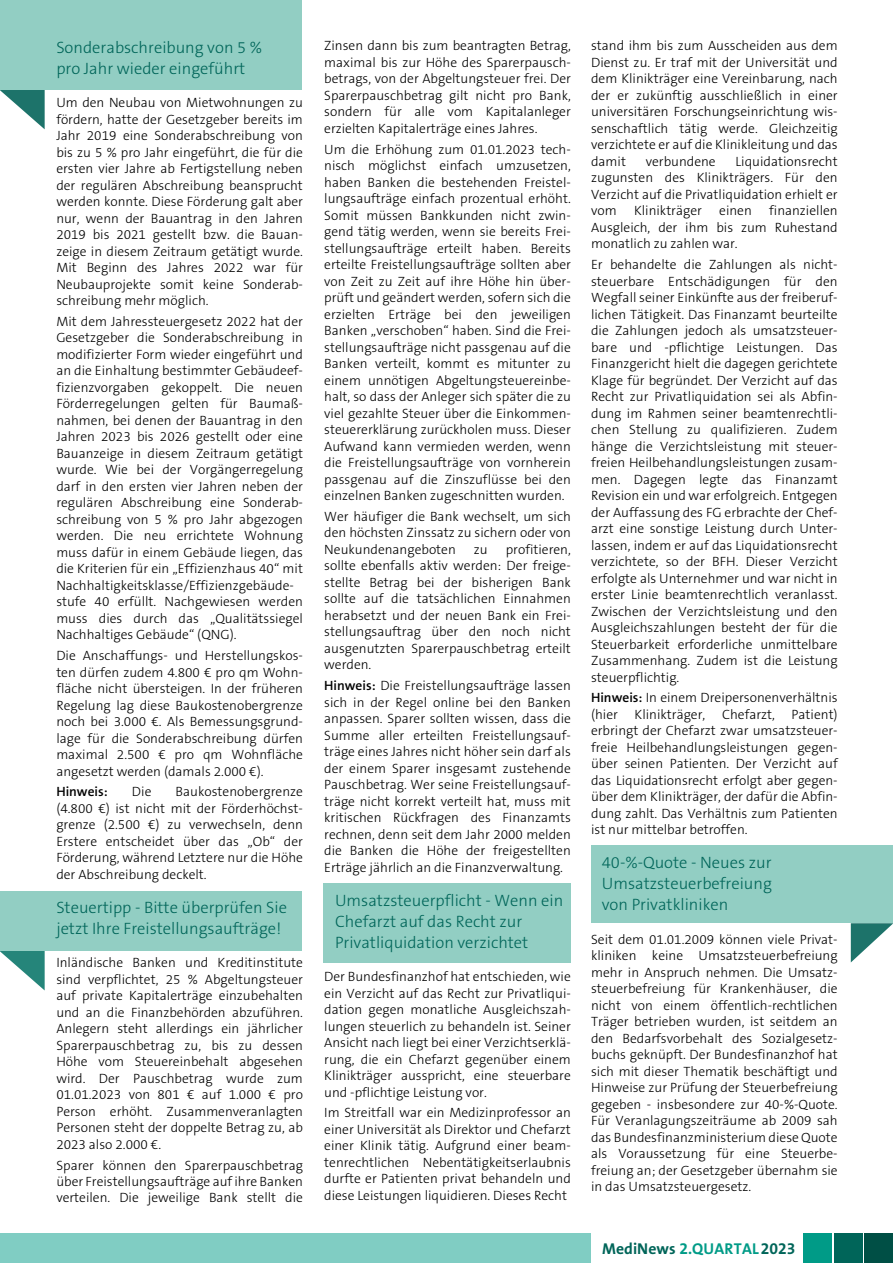
<style>
.page{position:relative;width:893px;height:1263px;background:#fff}
.page>*{position:absolute;margin:0;border:0;box-sizing:border-box;transform-origin:0 0}
.t1{font:300 16.5px/21px "The Sans B W3";color:#006559}
.t2{font:700 15.75px "The Sans B W7";letter-spacing:.005em;color:#006559}
.t3{font:300 13.5px/16.5px "The Sans B W3";color:#000;text-align:justify}
.t4{font:600 13.5px "The Sans B W6";color:#000}
.s1{font-family:"The Sans B W6";font-weight:600}
.s2{color:#009b87}
</style>
<div class="page">
<svg style="left:0;top:951px;width:45px;height:39px"></svg>
<svg style="left:0;top:89px;width:45px;height:40px"></svg>
<div style="left:323px;top:883px;width:248px;height:79px;background:#92cec3"></div>
<svg style="left:851px;top:923px;width:42px;height:39px"></svg>
<div style="left:591px;top:845px;width:302px;height:78px;background:#92cec3"></div>
<div style="left:0;top:891px;width:302px;height:60px;background:#92cec3"></div>
<div style="left:0;top:0;width:302px;height:89px;background:#92cec3"></div>
<div style="left:0;top:1233px;width:591px;height:30px;background:#80cdc3"></div>
<div style="left:834px;top:1233px;width:29px;height:30px;background:#006559"></div>
<div style="left:864px;top:1233px;width:29px;height:30px;background:#004f45"></div>
<div style="left:803px;top:1233px;width:29px;height:30px;background:#009b87"></div>
<p class="t1" style="left:56px;top:37px;width:207px">Sonderabschreibung von 5 % pro Jahr wieder eingeführt</p>
<p class="t3" style="left:56px;top:94px;width:248px">Um den Neubau von Mietwohnungen zu fördern, hatte der Gesetzgeber bereits im Jahr 2019 eine Sonderabschreibung von bis zu 5 % pro Jahr eingeführt, die für die ersten vier Jahre ab Fertigstellung neben der regulären Abschreibung beansprucht werden konnte. Diese Förderung galt aber nur, wenn der Bauantrag in den Jahren 2019 bis 2021 gestellt bzw. die Bauan&shy;zeige in diesem Zeitraum getätigt wurde.<br>Mit Beginn des Jahres 2022 war für Neubauprojekte somit keine Sonderab&shy;schreibung mehr möglich.</p>
<p class="t3" style="left:56px;top:313px;width:248px;text-align:left">Mit dem Jahressteuergesetz 2022 hat der Gesetzgeber die Sonderabschreibung in modifizierter Form wieder eingeführt und an die Einhaltung bestimmter Gebäudeef&shy;fizienzvorgaben gekoppelt. Die neuen Förderregelungen gelten für Baumaß&shy;nahmen, bei denen der Bauantrag in den Jahren 2023 bis 2026 gestellt oder eine Bauanzeige in diesem Zeitraum getätigt wurde. Wie bei der Vorgängerregelung darf in den ersten vier Jahren neben der regulären Abschreibung eine Sonderab&shy;schreibung von 5 % pro Jahr abgezogen werden. Die neu errichtete Wohnung muss dafür in einem Gebäude liegen, das die Kriterien für ein „Effizienzhaus 40“ mit Nachhaltigkeitsklasse/Effizienzgebäude&shy;stufe 40 erfüllt. Nachgewiesen werden muss dies durch das „Qualitätssiegel Nachhaltiges Gebäude“ (QNG).</p>
<p class="t3" style="left:56px;top:647px;width:248px">Die Anschaffungs- und Herstellungskos&shy;ten dürfen zudem 4.800 € pro qm Wohn&shy;fläche nicht übersteigen. In der früheren Regelung lag diese Baukostenobergrenze noch bei 3.000 €. Als Bemessungsgrund&shy;lage für die Sonderabschreibung dürfen maximal 2.500 € pro qm Wohnfläche angesetzt werden (damals 2.000 €).</p>
<p class="t4" style="left:56px;top:783px;width:53px">Hinweis:</p>
<p class="t3" style="left:132px;top:784px;width:21px">Die</p>
<p class="t3" style="left:56px;top:784px;width:248px;text-indent:119px">Baukostenobergrenze (4.800 €) ist nicht mit der Förderhöchst&shy;grenze (2.500 €) zu verwechseln, denn Erstere entscheidet über das „Ob“ der Förderung, während Letztere nur die Höhe der Abschreibung deckelt.</p>
<p class="t1" style="left:56px;top:897px;width:232px">Steuertipp - Bitte überprüfen Sie jetzt Ihre Freistellungsaufträge!</p>
<p class="t3" style="left:56px;top:954px;width:248px">Inländische Banken und Kreditinstitute sind verpflichtet, 25 % Abgeltungsteuer auf private Kapitalerträge einzubehalten und an die Finanzbehörden abzuführen.<br>Anlegern steht allerdings ein jährlicher Sparerpauschbetrag zu, bis zu dessen Höhe vom Steuereinbehalt abgesehen wird. Der Pauschbetrag wurde zum 01.01.2023 von 801 € auf 1.000 € pro Person erhöht. Zusammenveranlagten Personen steht der doppelte Betrag zu, ab 2023 also 2.000 €.</p>
<p class="t3" style="left:56px;top:1157px;width:248px">Sparer können den Sparerpauschbetrag über Freistellungsaufträge auf ihre Banken verteilen. Die jeweilige Bank stellt die</p>
<p class="t3" style="left:324px;top:38px;width:248px">Zinsen dann bis zum beantragten Betrag, maximal bis zur Höhe des Sparerpausch&shy;betrags, von der Abgeltungsteuer frei. Der Sparerpauschbetrag gilt nicht pro Bank, sondern für alle vom Kapitalanleger erzielten Kapitalerträge eines Jahres.</p>
<p class="t3" style="left:324px;top:141px;width:248px">Um die Erhöhung zum 01.01.2023 tech&shy;nisch möglichst einfach umzusetzen, haben Banken die bestehenden Freistel&shy;lungsaufträge einfach prozentual erhöht.<br>Somit müssen Bankkunden nicht zwin&shy;gend tätig werden, wenn sie bereits Frei&shy;stellungsaufträge erteilt haben. Bereits erteilte Freistellungsaufträge sollten aber von Zeit zu Zeit auf ihre Höhe hin über&shy;prüft und geändert werden, sofern sich die erzielten Erträge bei den jeweiligen Banken „verschoben“ haben. Sind die Frei&shy;stellungsaufträge nicht passgenau auf die Banken verteilt, kommt es mitunter zu einem unnötigen Abgeltungsteuereinbe&shy;halt, so dass der Anleger sich später die zu viel gezahlte Steuer über die Einkommen&shy;steuererklärung zurückholen muss. Dieser Aufwand kann vermieden werden, wenn die Freistellungsaufträge von vornherein passgenau auf die Zinszuflüsse bei den einzelnen Banken zugeschnitten wurden.</p>
<p class="t3" style="left:324px;top:508px;width:248px">Wer häufiger die Bank wechselt, um sich den höchsten Zinssatz zu sichern oder von Neukundenangeboten</p>
<p class="t3" style="left:324px;top:541px;width:248px;text-indent:181px">profitieren, sollte ebenfalls aktiv werden: Der freige&shy;stellte Betrag bei der bisherigen Bank sollte auf die tatsächlichen Einnahmen herabsetzt und der neuen Bank ein Frei&shy;stellungsauftrag über den noch nicht ausgenutzten Sparerpauschbetrag erteilt werden.</p>
<p class="t3" style="left:324px;top:677px;width:248px"><span class="s1">Hinweis:</span> Die Freistellungsaufträge lassen sich in der Regel online bei den Banken anpassen. Sparer sollten wissen, dass die Summe aller erteilten Freistellungsauf&shy;träge eines Jahres nicht höher sein darf als der einem Sparer insgesamt zustehende Pauschbetrag. Wer seine Freistellungsauf&shy;träge nicht korrekt verteilt hat, muss mit kritischen Rückfragen des Finanzamts rechnen, denn seit dem Jahr 2000 melden die Banken die Höhe der freigestellten Erträge jährlich an die Finanzverwaltung.</p>
<p class="t1" style="left:335px;top:889px;width:230px">Umsatzsteuerpflicht - Wenn ein<br>Chefarzt auf das Recht zur<br>Privatliquidation verzichtet</p>
<p class="t3" style="left:324px;top:968px;width:248px">Der Bundesfinanzhof hat entschieden, wie ein Verzicht auf das Recht zur Privatliqui&shy;dation gegen monatliche Ausgleichszah&shy;lungen steuerlich zu behandeln ist. Seiner Ansicht nach liegt bei einer Verzichtserklä&shy;rung, die ein Chefarzt gegenüber einem Klinikträger ausspricht, eine steuerbare und -pflichtige Leistung vor.</p>
<p class="t3" style="left:324px;top:1104px;width:248px">Im Streitfall war ein Medizinprofessor an einer Universität als Direktor und Chefarzt einer Klinik tätig. Aufgrund einer beam&shy;tenrechtlichen Nebentätigkeitserlaubnis durfte er Patienten privat behandeln und diese Leistungen liquidieren. Dieses Recht</p>
<p class="t3" style="left:474px;top:541px;width:15px">zu</p>
<p class="t3" style="left:591px;top:38px;width:248px">stand ihm bis zum Ausscheiden aus dem Dienst zu. Er traf mit der Universität und dem Klinikträger eine Vereinbarung, nach der er zukünftig ausschließlich in einer universitären Forschungseinrichtung wis&shy;senschaftlich tätig werde. Gleichzeitig verzichtete er auf die Klinikleitung und das damit</p>
<p class="t3" style="left:591px;top:153px;width:248px;text-indent:144px">Liquidationsrecht zugunsten des Klinikträgers. Für den Verzicht auf die Privatliquidation erhielt er vom</p>
<p class="t3" style="left:646px;top:153px;width:71px">verbundene</p>
<p class="t3" style="left:591px;top:203px;width:248px;text-indent:178px">finanziellen Ausgleich, der ihm bis zum Ruhestand monatlich zu zahlen war.</p>
<p class="t3" style="left:591px;top:256px;width:248px">Er behandelte die Zahlungen als nicht&shy;steuerbare Entschädigungen für den Wegfall seiner Einkünfte aus der freiberuf&shy;lichen Tätigkeit. Das Finanzamt beurteilte die Zahlungen jedoch als umsatzsteuer&shy;bare und -pflichtige Leistungen. Das Finanzgericht hielt die dagegen gerichtete Klage für begründet. Der Verzicht auf das Recht zur Privatliquidation sei als Abfin&shy;dung im Rahmen seiner beamtenrechtli&shy;chen Stellung zu qualifizieren. Zudem hänge die Verzichtsleistung mit steuer&shy;freien Heilbehandlungsleistungen zusam&shy;men. Dagegen legte das Finanzamt Revision ein und war erfolgreich. Entgegen der Auffassung des FG erbrachte der Chef&shy;arzt eine sonstige Leistung durch Unter&shy;lassen, indem er auf das Liquidationsrecht verzichtete, so der BFH. Dieser Verzicht erfolgte als Unternehmer und war nicht in erster Linie beamtenrechtlich veranlasst.<br>Zwischen der Verzichtsleistung und den Ausgleichszahlungen besteht der für die Steuerbarkeit erforderliche unmittelbare Zusammenhang. Zudem ist die Leistung steuerpflichtig.</p>
<p class="t3" style="left:591px;top:690px;width:248px"><span class="s1">Hinweis:</span> In einem Dreipersonenverhältnis (hier Klinikträger, Chefarzt, Patient) erbringt der Chefarzt zwar umsatzsteuer&shy;freie Heilbehandlungsleistungen gegen&shy;über seinen Patienten. Der Verzicht auf das Liquidationsrecht erfolgt aber gegen&shy;über dem Klinikträger, der dafür die Abfin&shy;dung zahlt. Das Verhältnis zum Patienten ist nur mittelbar betroffen.</p>
<p class="t1" style="left:602px;top:852px;width:172px;text-align:justify">40-%-Quote - Neues zur Umsatzsteuerbefreiung von Privatkliniken</p>
<p class="t3" style="left:591px;top:931px;width:248px">Seit dem 01.01.2009 können viele Privat&shy;kliniken keine Umsatzsteuerbefreiung mehr in Anspruch nehmen. Die Umsatz&shy;steuerbefreiung für Krankenhäuser, die nicht von einem öffentlich-rechtlichen Träger betrieben wurden, ist seitdem an den Bedarfsvorbehalt des Sozialgesetz&shy;buchs geknüpft. Der Bundesfinanzhof hat sich mit dieser Thematik beschäftigt und Hinweise zur Prüfung der Steuerbefreiung gegeben - insbesondere zur 40-%-Quote.<br>Für Veranlagungszeiträume ab 2009 sah das Bundesfinanzministerium diese Quote als Voraussetzung für eine Steuerbe&shy;freiung an; der Gesetzgeber übernahm sie in das Umsatzsteuergesetz.</p>
<p class="t3" style="left:634px;top:203px;width:69px">Klinikträger</p>
<p class="t3" style="left:719px;top:203px;width:34px">einen</p>
<p class="t2" style="left:602px;top:1238px;width:195px">MediNews <span class="s2">2.QUARTAL</span>2023</p>
</div>
